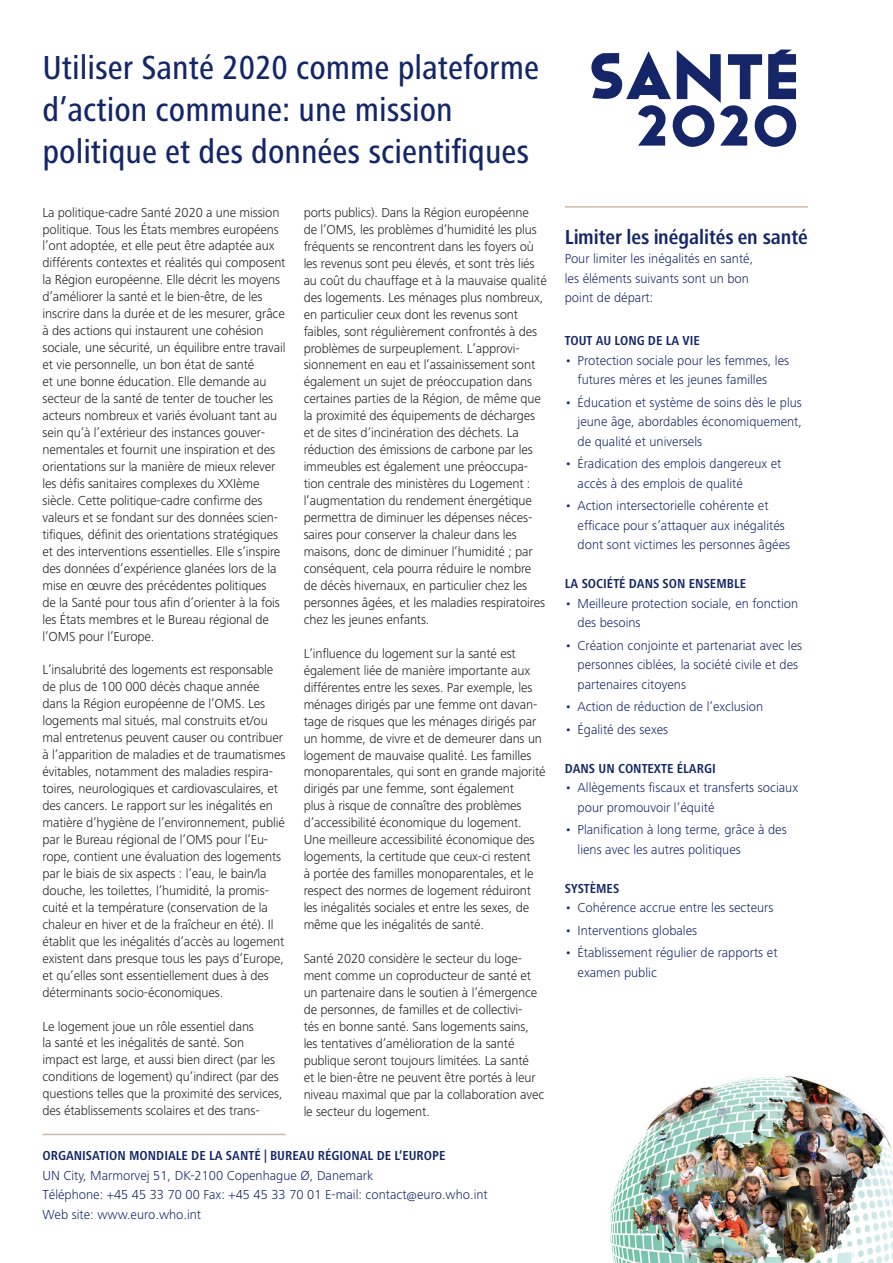
<style>
.page{position:relative;width:893px;height:1263px;background:#fff}
.page>*{position:absolute;margin:0;border:0;box-sizing:border-box;transform-origin:0 0}
.t1{font:500 condensed 34.5px/42px "Frutiger Next LT";color:#142667}
.t2{font:700 condensed 21px "Frutiger Next LT";letter-spacing:-.005em;color:#142667}
.t3{font:300 13.5px/17px "Frutiger Next LT";letter-spacing:-.01em;color:#231f20}
.t4{font:300 13.5px/19.5px "Frutiger Next LT";color:#142667}
.t5{font:700 condensed 13.5px "Frutiger Next LT";color:#142667}
</style>
<div class="page">
<img style="left:609px;top:1075px;width:284px;height:188px">
<hr style="left:565px;top:206px;width:243px;height:2px;background:#cdb9ab">
<hr style="left:43px;top:1134px;width:243px;height:1px;background:#cdb9ab">
<svg style="left:591px;top:49px;width:206px;height:98px"></svg>
<h1 class="t1" style="left:43px;top:47px;width:498px">Utiliser Santé 2020 comme plateforme d’action commune: une mission politique et des données scientifiques</h1>
<p class="t3" style="left:43px;top:204px;width:245px">La politique-cadre Santé 2020 a une mission politique. Tous les États membres européens l’ont adoptée, et elle peut être adaptée aux différents contextes et réalités qui composent la Région européenne. Elle décrit les moyens d’améliorer la santé et le bien-être, de les inscrire dans la durée et de les mesurer, grâce à des actions qui instaurent une cohésion sociale, une sécurité, un équilibre entre travail et vie personnelle, un bon état de santé<br>et une bonne éducation. Elle demande au secteur de la santé de tenter de toucher les acteurs nombreux et variés évoluant tant au sein qu’à l’extérieur des instances gouver&shy;nementales et fournit une inspiration et des orientations sur la manière de mieux relever les défis sanitaires complexes du XXIème siècle. Cette politique-cadre confirme des valeurs et se fondant sur des données scien&shy;tifiques, définit des orientations stratégiques et des interventions essentielles. Elle s’inspire des données d’expérience glanées lors de la mise en œuvre des précédentes politiques<br>de la Santé pour tous afin d’orienter à la fois les États membres et le Bureau régional de l’OMS pour l’Europe.</p>
<p class="t3" style="left:43px;top:661px;width:244px">L’insalubrité des logements est responsable de plus de 100 000 décès chaque année dans la Région européenne de l’OMS. Les logements mal situés, mal construits et/ou mal entretenus peuvent causer ou contribuer à l’apparition de maladies et de traumatismes évitables, notamment des maladies respira&shy;toires, neurologiques et cardiovasculaires, et des cancers. Le rapport sur les inégalités en matière d’hygiène de l’environnement, publié par le Bureau régional de l’OMS pour l’Eu&shy;rope, contient une évaluation des logements par le biais de six aspects : l’eau, le bain/la douche, les toilettes, l’humidité, la promis&shy;cuité et la température (conservation de la chaleur en hiver et de la fraîcheur en été). Il établit que les inégalités d’accès au logement existent dans presque tous les pays d’Europe, et qu’elles sont essentiellement dues à des déterminants socio-économiques.</p>
<p class="t3" style="left:43px;top:1017px;width:242px">Le logement joue un rôle essentiel dans<br>la santé et les inégalités de santé. Son impact est large, et aussi bien direct (par les conditions de logement) qu’indirect (par des questions telles que la proximité des services, des établissements scolaires et des trans-</p>
<p class="t3" style="left:304px;top:204px;width:245px">ports publics). Dans la Région européenne<br>de l’OMS, les problèmes d’humidité les plus fréquents se rencontrent dans les foyers où les revenus sont peu élevés, et sont très liés au coût du chauffage et à la mauvaise qualité des logements. Les ménages plus nombreux, en particulier ceux dont les revenus sont faibles, sont régulièrement confrontés à des problèmes de surpeuplement. L’approvi&shy;sionnement en eau et l’assainissement sont également un sujet de préoccupation dans certaines parties de la Région, de même que la proximité des équipements de décharges et de sites d’incinération des déchets. La réduction des émissions de carbone par les immeubles est également une préoccupa&shy;tion centrale des ministères du Logement : l’augmentation du rendement énergétique permettra de diminuer les dépenses néces&shy;saires pour conserver la chaleur dans les maisons, donc de diminuer l’humidité ; par conséquent, cela pourra réduire le nombre de décès hivernaux, en particulier chez les personnes âgées, et les maladies respiratoires chez les jeunes enfants.</p>
<p class="t3" style="left:304px;top:645px;width:243px">L’influence du logement sur la santé est également liée de manière importante aux différentes entre les sexes. Par exemple, les ménages dirigés par une femme ont davan&shy;tage de risques que les ménages dirigés par un homme, de vivre et de demeurer dans un logement de mauvaise qualité. Les familles monoparentales, qui sont en grande majorité dirigés par une femme, sont également<br>plus à risque de connaître des problèmes d’accessibilité économique du logement.<br>Une meilleure accessibilité économique des logements, la certitude que ceux-ci restent<br>à portée des familles monoparentales, et le respect des normes de logement réduiront les inégalités sociales et entre les sexes, de même que les inégalités de santé.</p>
<p class="t3" style="left:304px;top:950px;width:242px">Santé 2020 considère le secteur du loge&shy;ment comme un coproducteur de santé et un partenaire dans le soutien à l’émergence de personnes, de familles et de collectivi-<br>tés en bonne santé. Sans logements sains, les tentatives d’amélioration de la santé publique seront toujours limitées. La santé<br>et le bien-être ne peuvent être portés à leur niveau maximal que par la collaboration avec le secteur du logement.</p>
<p class="t5" style="left:43px;top:1148px;width:58px">ORGANI SATION</p>
<p class="t5" style="left:129px;top:1148px;width:9px">MONDIA</p>
<p class="t5" style="left:176px;top:1148px;width:65px">LE DE LA SANTÉ</p>
<p class="t5" style="left:264px;top:1148px;width:37px">| BUREAU</p>
<p class="t5" style="left:318px;top:1148px;width:30px">RÉGIONA</p>
<p class="t5" style="left:368px;top:1148px;width:65px">L DE L’EU ROPE</p>
<p class="t4" style="left:43px;top:1165px;width:447px">UN City, Marmorvej 51, DK-2100 Copenhague Ø, Danemark<br>Téléphone: +45 45 33 70 00 Fax: +45 45 33 70 01 E-mail: contact@euro.who.int<br>Web site: www.euro.who.int</p>
<h2 class="t2" style="left:565px;top:225px;width:245px">LIMITER LES INÉGALITÉS EN SANTÉ</h2>
<p class="t4" style="left:565px;top:249px;width:190px">Pour limiter les inégalités en santé, les éléments suivants sont un bon point de départ:</p>
<p class="t5" style="left:565px;top:333px;width:137px">TOUT AU LONG DE LA VIE</p>
<p class="t4" style="left:578px;top:350px;width:213px;text-indent:-13px">• Protection sociale pour les femmes, les futures mères et les jeunes familles</p>
<p class="t4" style="left:578px;top:392px;width:226px;text-align:justify;text-indent:-13px">• Éducation et système de soins dès le plus jeune âge, abordables économiquement, de qualité et universels</p>
<p class="t4" style="left:578px;top:454px;width:205px;text-indent:-13px">• Éradication des emplois dangereux et accès à des emplois de qualité</p>
<p class="t4" style="left:578px;top:496px;width:214px;text-indent:-13px">• Action intersectorielle cohérente et efficace pour s’attaquer aux inégalités dont sont victimes les personnes âgées</p>
<p class="t5" style="left:565px;top:576px;width:183px">LA SOCIÉTÉ DANS SON ENSEMBLE</p>
<p class="t4" style="left:578px;top:593px;width:222px;text-indent:-13px">• Meilleure protection sociale, en fonction des besoins</p>
<p class="t4" style="left:578px;top:635px;width:226px;text-indent:-13px">• Création conjointe et partenariat avec les personnes ciblées, la société civile et des partenaires citoyens</p>
<p class="t4" style="left:565px;top:697px;width:200px">• Action de réduction de l’exclusion</p>
<p class="t4" style="left:565px;top:719px;width:105px">• Égalité des sexes</p>
<p class="t5" style="left:565px;top:760px;width:152px">DANS UN CONTEXTE ÉLARG I</p>
<p class="t4" style="left:578px;top:778px;width:222px;text-indent:-13px">• Allègements fiscaux et transferts sociaux pour promouvoir l’équité</p>
<p class="t4" style="left:578px;top:820px;width:211px;text-indent:-13px">• Planification à long terme, grâce à des liens avec les autres politiques</p>
<p class="t5" style="left:565px;top:880px;width:55px">SYSTÈMES</p>
<p class="t4" style="left:565px;top:898px;width:210px">• Cohérence accrue entre les secteurs</p>
<p class="t4" style="left:565px;top:920px;width:134px">• Interventions globales</p>
<p class="t4" style="left:578px;top:943px;width:202px;text-indent:-13px">• Établissement régulier de rapports et examen public</p>
</div>
